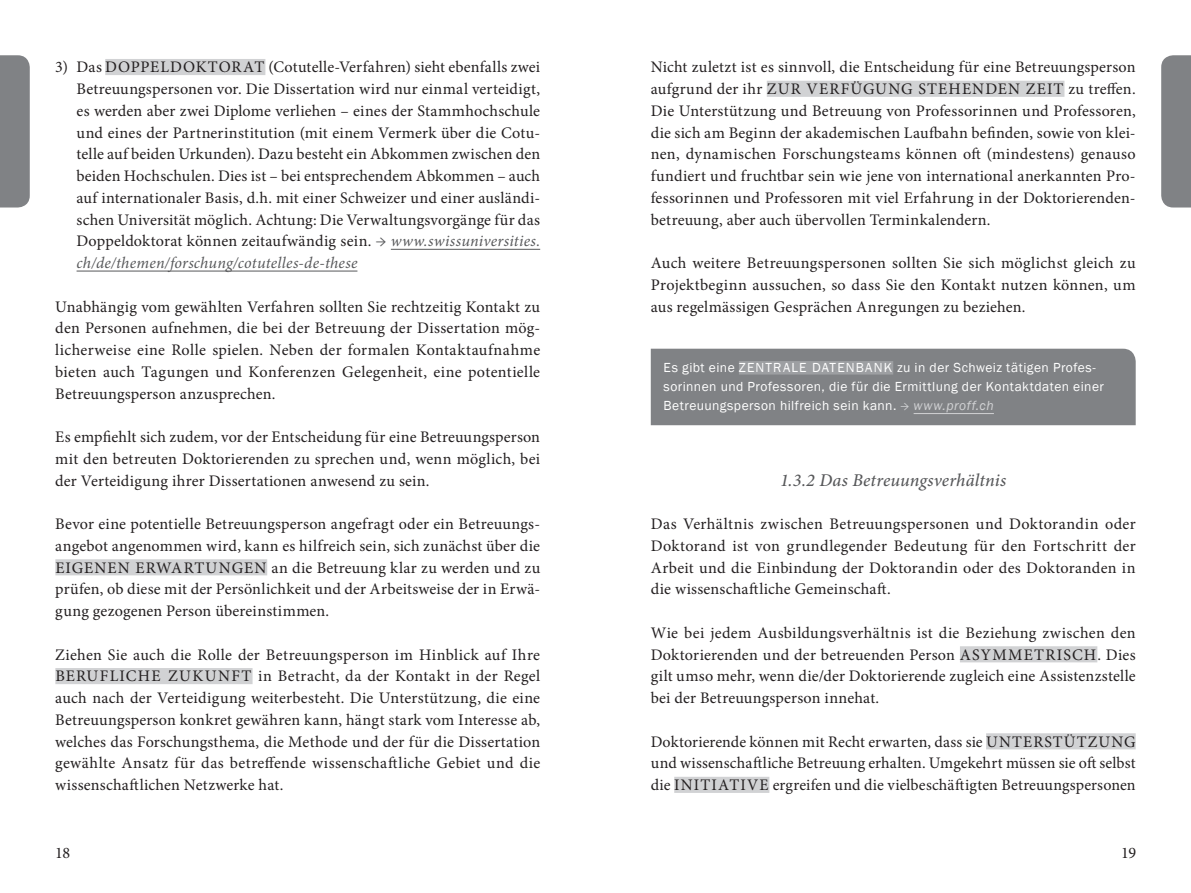
<style>
.page{position:relative;width:1191px;height:893px;background:#fff}
.page>*{position:absolute;margin:0;border:0;box-sizing:border-box;transform-origin:0 0}
.Titel_dritte_Ebene{font:italic 500 18px "Minion Pro";letter-spacing:.01em;color:#57585a}
.Lauftext_Basis{font:16.2px/21.8px "Minion Pro";letter-spacing:.01em;color:#231f20;text-align:justify}
.Lauftext_Basis_Aufzä{font:16.2px/21.8px "Minion Pro";letter-spacing:.01em;color:#231f20;text-align:justify}
.Box_Lauftext_weiss{font:13.5px/18.8px "Franklin Gothic";letter-spacing:.035em;color:#fff}
.s1{font-style:italic;color:#57585a}
.s2{font-family:"Minion Pro";font-style:italic;color:#d1d2d4}
.s3{font-style:italic;color:#d1d2d4}
</style>
<div class="page">
<div style="left:766px;top:81px;width:298px;height:16px;background:#d1d2d4"></div>
<div style="left:960px;top:646px;width:137px;height:16px;background:#d1d2d4"></div>
<div style="left:986px;top:733px;width:149px;height:16px;background:#d1d2d4"></div>
<div style="left:674px;top:777px;width:95px;height:16px;background:#d1d2d4"></div>
<div style="left:651px;top:349px;width:484px;height:76px;background:#808285"></div>
<div style="left:739px;top:361px;width:154px;height:14px;background:#9d9fa2"></div>
<hr style="left:913px;top:413px;width:81px;height:1px;background:#d1d2d4">
<div style="left:1161px;top:55px;width:30px;height:152px;background:#808285"></div>
<div style="left:105px;top:59px;width:160px;height:16px;background:#d1d2d4"></div>
<hr style="left:391px;top:249px;width:149px;height:1px;background:#57585a">
<hr style="left:77px;top:271px;width:280px;height:1px;background:#57585a">
<div style="left:55px;top:559px;width:212px;height:16px;background:#d1d2d4"></div>
<div style="left:55px;top:668px;width:197px;height:16px;background:#d1d2d4"></div>
<div style="left:0;top:55px;width:30px;height:152px;background:#808285"></div>
<p class="Lauftext_Basis_Aufzä" style="left:77px;top:56px;width:465px;text-indent:-21px">3) Das DOPPELDOKTORAT (Cotutelle-Verfahren) sieht ebenfalls zwei Betreuungspersonen vor. Die Dissertation wird nur einmal verteidigt, es werden aber zwei Diplome verliehen – eines der Stammhochschule und eines der Partnerinstitution (mit einem Vermerk über die Cotu&shy;telle auf beiden Urkunden). Dazu besteht ein Abkommen zwischen den beiden Hochschulen. Dies ist – bei entsprechendem Abkommen – auch auf internationaler Basis, d.h. mit einer Schweizer und einer ausländi&shy;schen Universität möglich. Achtung: Die Verwaltungsvorgänge für das Doppeldoktorat können zeitaufwändig sein. <span class="s1">→ www.swissuniversities. ch/de/themen/forschung/cotutelles-de-these</span></p>
<p class="Lauftext_Basis" style="left:55px;top:296px;width:486px">Unabhängig vom gewählten Verfahren sollten Sie rechtzeitig Kontakt zu den Personen aufnehmen, die bei der Betreuung der Dissertation mög&shy;licherweise eine Rolle spielen. Neben der formalen Kontaktaufnahme bieten auch Tagungen und Konferenzen Gelegenheit, eine potentielle Betreuungsperson anzusprechen.</p>
<p class="Lauftext_Basis" style="left:55px;top:426px;width:486px">Es empfiehlt sich zudem, vor der Entscheidung für eine Betreuungsperson mit den betreuten Doktorierenden zu sprechen und, wenn möglich, bei der Verteidigung ihrer Dissertationen anwesend zu sein.</p>
<p class="Lauftext_Basis" style="left:55px;top:513px;width:486px">Bevor eine potentielle Betreuungsperson angefragt oder ein Betreuungs&shy;angebot angenommen wird, kann es hilfreich sein, sich zunächst über die EIGENEN ERWARTUNGEN an die Betreuung klar zu werden und zu prüfen, ob diese mit der Persönlichkeit und der Arbeitsweise der in Erwä&shy;gung gezogenen Person übereinstimmen.</p>
<p class="Lauftext_Basis" style="left:55px;top:644px;width:486px">Ziehen Sie auch die Rolle der Betreuungsperson im Hinblick auf Ihre BERUFLICHE ZUKUNFT in Betracht, da der Kontakt in der Regel auch nach der Verteidigung weiterbesteht. Die Unterstützung, die eine Betreuungsperson konkret gewähren kann, hängt stark vom Interesse ab, welches das Forschungsthema, die Methode und der für die Dissertation gewählte Ansatz für das betreffende wissenschaftliche Gebiet und die wissenschaftlichen Netzwerke hat.</p>
<p class="Lauftext_Basis" style="left:651px;top:56px;width:486px">Nicht zuletzt ist es sinnvoll, die Entscheidung für eine Betreuungsperson aufgrund der ihr ZUR VERFÜGUNG STEHENDEN ZEIT zu treffen.<br>Die Unterstützung und Betreuung von Professorinnen und Professoren, die sich am Beginn der akademischen Laufbahn befinden, sowie von klei&shy;nen, dynamischen Forschungsteams können oft (mindestens) genauso fundiert und fruchtbar sein wie jene von international anerkannten Pro&shy;fessorinnen und Professoren mit viel Erfahrung in der Doktorierenden&shy;betreuung, aber auch übervollen Terminkalendern.</p>
<p class="Lauftext_Basis" style="left:651px;top:252px;width:486px">Auch weitere Betreuungspersonen sollten Sie sich möglichst gleich zu Projektbeginn aussuchen, so dass Sie den Kontakt nutzen können, um aus regelmässigen Gesprächen Anregungen zu beziehen.</p>
<p class="Box_Lauftext_weiss" style="left:663px;top:359px;width:442px">Es gibt eine ZENTRALE DATENBANK zu in der Schweiz tätigen Profes&shy;sorinnen und Professoren, die für die Ermittlung der Kontaktdaten einer<br>Betreuungsperson hilfreich sein kann. <span class="s2">→</span> <span class="s3">www.proff.ch</span></p>
<p class="Titel_dritte_Ebene" style="left:780px;top:467px;width:228px">1.3.2 Das Betreuungsverhältnis</p>
<p class="Lauftext_Basis" style="left:651px;top:513px;width:486px">Das Verhältnis zwischen Betreuungspersonen und Doktorandin oder Doktorand ist von grundlegender Bedeutung für den Fortschritt der Arbeit und die Einbindung der Doktorandin oder des Doktoranden in die wissenschaftliche Gemeinschaft.</p>
<p class="Lauftext_Basis" style="left:651px;top:622px;width:486px">Wie bei jedem Ausbildungsverhältnis ist die Beziehung zwischen den Doktorierenden und der betreuenden Person ASYMMETRISCH. Dies gilt umso mehr, wenn die/der Doktorierende zugleich eine Assistenzstelle bei der Betreuungsperson innehat.</p>
<p class="Lauftext_Basis" style="left:651px;top:731px;width:486px">Doktorierende können mit Recht erwarten, dass sie UNTERSTÜTZUNG und wissenschaftliche Betreuung erhalten. Umgekehrt müssen sie oft selbst die INITIATIVE ergreifen und die vielbeschäftigten Betreuungspersonen</p>
<p class="Lauftext_Basis_Aufzä" style="left:55px;top:842px;width:16px">18</p>
<p class="Lauftext_Basis_Aufzä" style="left:1121px;top:842px;width:17px">19</p>
</div>
